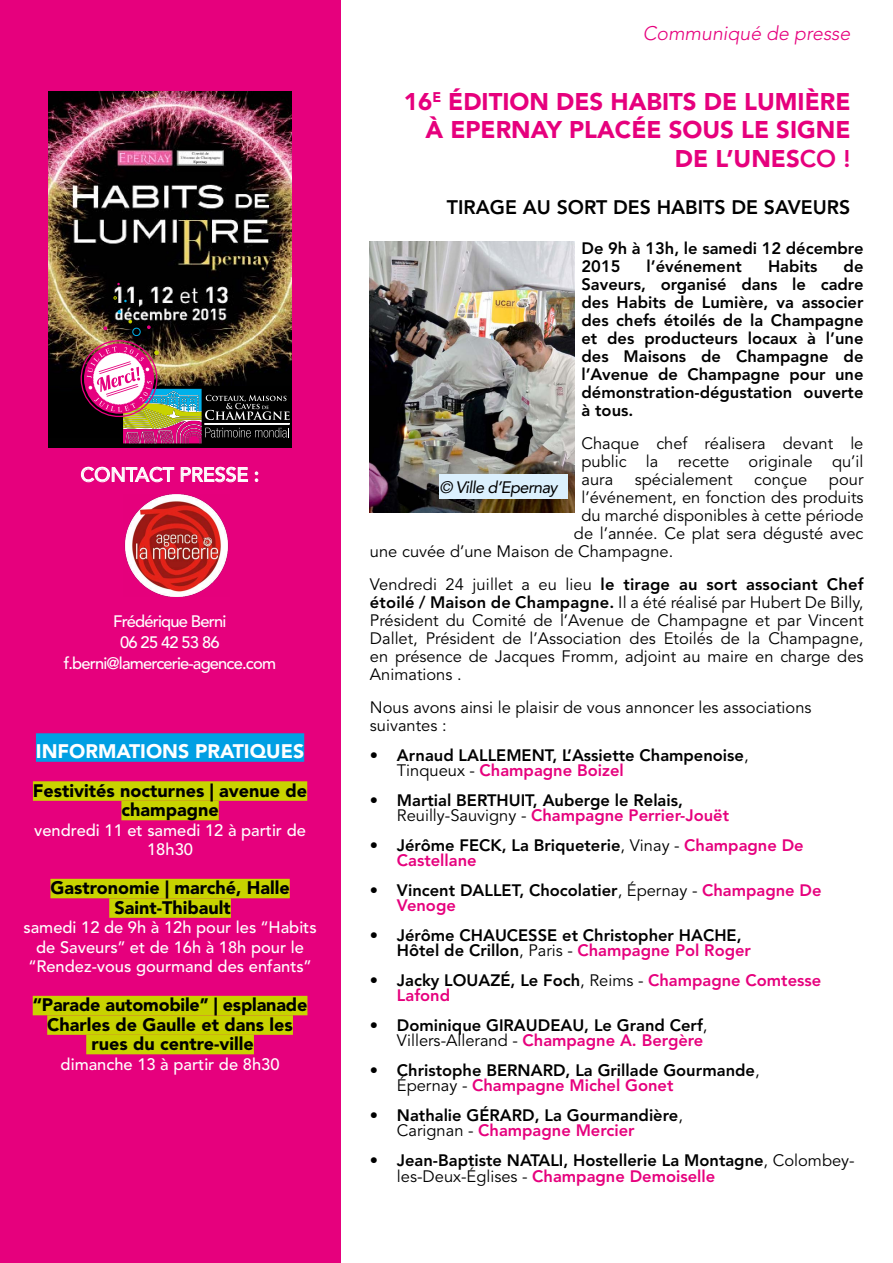
<style>
.page{position:relative;width:893px;height:1263px;background:#fff}
.page>*{position:absolute;margin:0;border:0;box-sizing:border-box;transform-origin:0 0}
.t1{font:900 24px/28.8px "Avenir LT Std";color:#e6007d;text-align:right}
.t2{font:800 19.5px "Avenir LT Std";color:#000}
.t3{font:900 19.5px "Avenir LT Std";color:#fff}
.t4{font:italic 300 19.5px "Avenir LT Std";color:#e6007d}
.t5{font:500 19.5px "Avenir LT Std";color:#fff}
.t6{font:900 18px/19.5px "Avenir LT Std";color:#000;text-align:center}
.t7{font:800 16.5px/18px "Avenir LT Std";color:#000}
.t8{font:16.5px/18px "Avenir LT Std";color:#000;text-align:justify}
.t9{font:500 16.5px/19.5px "Avenir LT Std";color:#fff;text-align:center}
.t10{font:500 16.5px/21px "Avenir LT Std";letter-spacing:-.05em;color:#fff;text-align:center}
.t11{font:800 16.5px/15px "Avenir LT Std";color:#e6007d}
.t12{font:italic 16.5px "Avenir LT Std";letter-spacing:-.04em;color:#000}
.s1{font-weight:800}
.s2{font-weight:400}
.s3{color:#e6007d}
.s4{color:#000}
.s5{font-weight:400;color:#000}
</style>
<div class="page">
<div style="left:0;top:0;width:340px;height:1263px;background:#e6007d"></div>
<img style="left:48px;top:91px;width:244px;height:356px">
<div style="left:48px;top:393px;width:244px;height:45px;background:#000"></div>
<div style="left:120px;top:386px;width:171px;height:60px;background:#000"></div>
<img style="left:80px;top:340px;width:210px;height:104px">
<div style="left:132px;top:328px;width:9px;height:8px;border:1px solid #00b1eb;border-radius:50%"></div>
<svg style="left:147px;top:325px;width:4px;height:4px"></svg>
<svg style="left:103px;top:326px;width:4px;height:4px"></svg>
<svg style="left:128px;top:320px;width:4px;height:3px"></svg>
<svg style="left:118px;top:310px;width:3px;height:4px"></svg>
<div style="left:36px;top:733px;width:268px;height:29px;background:#009fe3"></div>
<div style="left:33px;top:781px;width:274px;height:20px;background:#c8d300"></div>
<div style="left:121px;top:801px;width:98px;height:19px;background:#c8d300"></div>
<div style="left:50px;top:879px;width:240px;height:19px;background:#c8d300"></div>
<div style="left:109px;top:898px;width:122px;height:20px;background:#c8d300"></div>
<div style="left:33px;top:996px;width:274px;height:19px;background:#c8d300"></div>
<div style="left:47px;top:1015px;width:246px;height:20px;background:#c8d300"></div>
<div style="left:86px;top:1035px;width:168px;height:19px;background:#c8d300"></div>
<img style="left:124px;top:495px;width:105px;height:102px">
<svg style="left:80px;top:466px;width:168px;height:17px"></svg>
<svg style="left:255px;top:472px;width:3px;height:10px"></svg>
<img style="left:370px;top:241px;width:204px;height:271px">
<div style="left:439px;top:474px;width:128px;height:25px;background:#dbf0fd"></div>
<p class="t5" style="left:80px;top:463px;width:180px">CONTACT PRESSE :</p>
<p class="t10" style="left:64px;top:611px;width:214px">Frédérique Berni<br>06 25 42 53 86 f.berni@lamercerie-agence.com</p>
<p class="t3" style="left:36px;top:739px;width:270px">INFORMATIONS PRATIQUES</p>
<p class="t6" style="left:33px;top:780px;width:276px">Festivités nocturnes | avenue de champagne</p>
<p class="t9" style="left:34px;top:820px;width:273px">vendredi 11 et samedi 12 à partir de<br>18h30</p>
<p class="t6" style="left:50px;top:878px;width:241px">Gastronomie | marché, Halle<br>Saint-Thibault</p>
<p class="t9" style="left:23px;top:918px;width:295px">samedi 12 de 9h à 12h pour les ‘‘Habits de Saveurs’’ et de 16h à 18h pour le ‘‘Rendez-vous gourmand des enfants’’</p>
<p class="t6" style="left:33px;top:995px;width:276px">‘‘Parade automobile’’ | esplanade<br>Charles de Gaulle et dans les rues du centre-ville</p>
<p class="t9" style="left:61px;top:1054px;width:220px">dimanche 13 à partir de 8h30</p>
<p class="t4" style="left:643px;top:22px;width:209px">Communiqué de presse</p>
<h1 class="t1" style="left:404px;top:87px;width:448px">16<sup>E</sup> ÉDITION DES HABITS DE LUMIÈRE<br>À EPERNAY PLACÉE SOUS LE SIGNE<br>DE L’UNES<span class="s1">CO !</span></h1>
<p class="t2" style="left:447px;top:196px;width:405px">TIRAGE AU SORT DES HABITS DE SAVEURS</p>
<p class="t7" style="left:581px;top:239px;width:283px">De 9h à 13h, le samedi 12 décembre<br>2015</p>
<p class="t7" style="left:581px;top:257px;width:284px;text-align:justify;text-indent:262px">de Saveurs, organisé dans le cadre des Habits de Lumière, va associer des chefs étoilés de la Champagne et des producteurs locaux à l’une des Maisons de Champagne de l’Avenue de Champagne pour une démonstration-dégustation ouverte à tous.</p>
<p class="t8" style="left:581px;top:435px;width:284px">Chaque chef réalisera devant le public la recette originale qu’il aura</p>
<p class="t7" style="left:647px;top:257px;width:97px">l’événement</p>
<p class="t7" style="left:768px;top:257px;width:51px">Habits</p>
<p class="t8" style="left:635px;top:471px;width:99px">spécialement</p>
<p class="t8" style="left:754px;top:471px;width:55px">conçue</p>
<p class="t8" style="left:829px;top:471px;width:36px">pour</p>
<p class="t8" style="left:581px;top:489px;width:284px">l’événement, en fonction des produits</p>
<p class="t8" style="left:581px;top:507px;width:284px">du marché disponibles à cette période</p>
<p class="t8" style="left:574px;top:525px;width:291px">de l’année. Ce plat sera dégusté avec</p>
<p class="t8" style="left:370px;top:543px;width:305px">une cuvée d’une Maison de Champagne.</p>
<p class="t8" style="left:370px;top:576px;width:495px">Vendredi 24 juillet a eu lieu <span class="s1">le tirage au sort associant Chef étoilé / Maison de Champagne.</span> Il a été réalisé par Hubert De Billy, Président du Comité de l’Avenue de Champagne et par Vincent Dallet, Président de l’Association des Etoilés de la Champagne, en présence de Jacques Fromm, adjoint au maire en charge des Animations .</p>
<p class="t8" style="left:370px;top:699px;width:443px">Nous avons ainsi le plaisir de vous annoncer les associations suivantes :</p>
<p class="t7" style="left:397px;top:748px;width:353px;line-height:15px;text-indent:-27px">• Arnaud LALLEMENT, L’Assiette Champenoise<span class="s2">,<br>Tinqueux -</span> <span class="s3">Champagne Boizel</span></p>
<p class="t7" style="left:397px;top:793px;width:334px;line-height:15px;text-indent:-27px">• Martial BERTHUIT, Auberge le Relais,<br><span class="s2">Reuilly-Sauvigny -</span> <span class="s3">Champagne Perrier-Jouët</span></p>
<p class="t7" style="left:397px;top:838px;width:408px;line-height:15px;text-indent:-27px">• Jérôme FECK, La Briqueterie<span class="s2">, Vinay -</span> <span class="s3">Champagne De<br>Castellane</span></p>
<p class="t7" style="left:397px;top:883px;width:426px;line-height:15px;text-indent:-27px">• Vincent DALLET, Chocolatier<span class="s2">, Épernay -</span> <span class="s3">Champagne De<br>Venoge</span></p>
<p class="t7" style="left:397px;top:928px;width:356px;line-height:15px;text-indent:-27px">• Jérôme CHAUCESSE et Christopher HACHE,<br>Hôtel de Crillon<span class="s2">, Paris -</span> <span class="s3">Champagne Pol Roger</span></p>
<p class="t11" style="left:397px;top:973px;width:426px;text-indent:-27px"><span class="s4">• Jacky LOUAZÉ, Le Foch</span><span class="s5">, Reims -</span> Champagne Comtesse<br>Lafond</p>
<p class="t7" style="left:370px;top:1018px;width:339px;line-height:15px;text-align:right">• Dominique GIRAUDEAU, Le Grand Cerf<span class="s2">,<br>Villers-Allerand -</span> <span class="s3">Champagne A. Bergère</span></p>
<p class="t7" style="left:397px;top:1063px;width:364px;line-height:15px;text-indent:-27px">• Christophe BERNARD, La Grillade Gourmande<span class="s2">,<br>Épernay -</span> <span class="s3">Champagne Michel Gonet</span></p>
<p class="t7" style="left:397px;top:1108px;width:288px;line-height:15px;text-indent:-27px">• Nathalie GÉRARD, La Gourmandière<span class="s2">,<br>Carignan -</span> <span class="s3">Champagne Mercier</span></p>
<p class="t7" style="left:397px;top:1152px;width:459px;line-height:16.5px;text-indent:-27px">• Jean-Baptiste NATALI, Hostellerie La Montagne<span class="s2">, Colombey&shy;les-Deux-Églises -</span> <span class="s3">Champagne Demoiselle</span></p>
<p class="t12" style="left:439px;top:478px;width:120px">© Ville d’Epernay</p>
</div>
